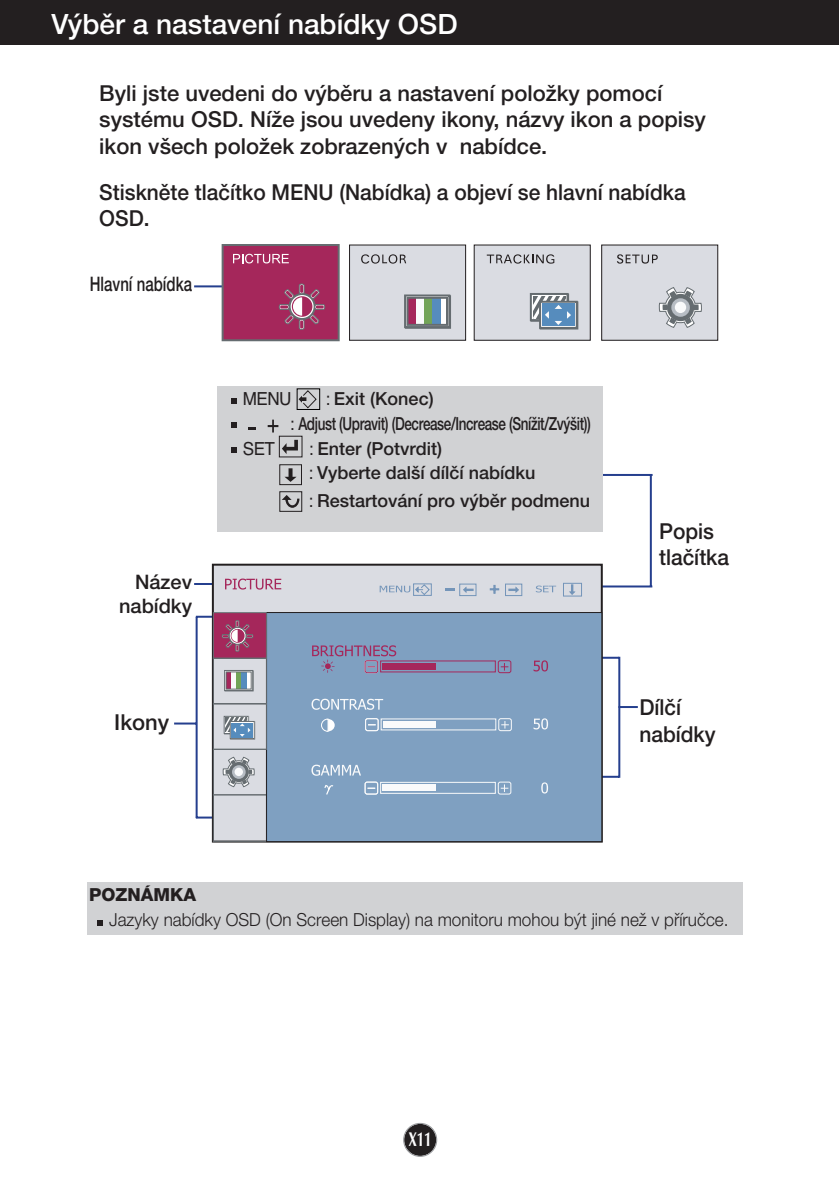
<style>
.page{position:relative;width:839px;height:1189px;background:#fff}
.page>*{position:absolute;margin:0;border:0;box-sizing:border-box;transform-origin:0 0}
.t1{font:500 28px "Helvetica Neue CE";color:#fff}
.t2{font:500 22px/26.4px "Helvetica Neue CE";color:#231f20}
.t3{font:500 22px/26.4px "Helvetica Neue CE";color:#231f20;scale:.95 1}
.t4{font:500 20px "Helvetica Neue CE";color:#231f20;scale:.75 1}
.t5{font:500 20px/24px "Helvetica Neue CE";color:#231f20;text-align:right}
.t6{font:700 20px "Optima";color:#fff;scale:.7 1}
.t7{font:300 18px "Helvetica Neue CE";color:#231f20;scale:.95 1}
.t8{font:500 18px/24.6px "Helvetica Neue CE";color:#231f20}
.t9{font:500 18px/24.6px "Helvetica Neue CE";letter-spacing:-.03em;color:#231f20}
.t10{font:800 18px "Helvetica Neue CE";color:#231f20}
.t11{font:18px "Helvetica";letter-spacing:-.03em;color:#231f20;scale:.95 1}
.s1{font-family:"Helvetica";font-weight:400}
</style>
<div class="page">
<div style="left:404px;top:1124px;width:32px;height:32px;background:#231f20;border-radius:50%"></div>
<div style="left:403px;top:1123px;width:34px;height:34px;border:1px solid #939598;border-radius:50%"></div>
<div style="left:0;top:0;width:839px;height:45px;background:#231f20"></div>
<div style="left:87px;top:882px;width:656px;height:52px;background:#d1d2d4"></div>
<svg style="left:97px;top:920px;width:5px;height:5px"></svg>
<hr style="left:618px;top:657px;width:2px;height:121px;background:#253f8e">
<hr style="left:592px;top:657px;width:27px;height:2px;background:#253f8e">
<svg style="left:620px;top:706px;width:18px;height:2px"></svg>
<hr style="left:592px;top:776px;width:27px;height:2px;background:#253f8e">
<hr style="left:650px;top:475px;width:2px;height:112px;background:#253f8e">
<hr style="left:600px;top:474px;width:52px;height:2px;background:#253f8e">
<hr style="left:602px;top:585px;width:50px;height:2px;background:#253f8e">
<hr style="left:196px;top:617px;width:2px;height:201px;background:#253f8e">
<hr style="left:196px;top:616px;width:26px;height:2px;background:#253f8e">
<hr style="left:174px;top:722px;width:23px;height:2px;background:#253f8e">
<hr style="left:196px;top:816px;width:26px;height:2px;background:#253f8e">
<hr style="left:194px;top:583px;width:52px;height:2px;background:#253f8e">
<hr style="left:194px;top:285px;width:52px;height:2px;background:#253f8e">
<div style="left:213px;top:565px;width:388px;height:276px;background:#dadce2"></div>
<div style="left:213px;top:749px;width:54px;height:46px;border:1px solid #656c70"></div>
<svg style="left:223px;top:756px;width:31px;height:31px"></svg>
<div style="left:229px;top:762px;width:20px;height:20px;background:#656c70;border-radius:50%"></div>
<div style="left:232px;top:765px;width:14px;height:14px;background:#b7bdc4;border-radius:50%"></div>
<div style="left:234px;top:767px;width:9px;height:9px;background:#f9fafb;border-radius:50%"></div>
<div style="left:213px;top:794px;width:54px;height:48px;border:1px solid #656c70"></div>
<svg style="left:536px;top:585px;width:20px;height:7px"></svg>
<div style="left:459px;top:583px;width:17px;height:13px;border:1px solid #7495b9"></div>
<svg style="left:463px;top:586px;width:10px;height:7px"></svg>
<div style="left:505px;top:583px;width:17px;height:13px;border:1px solid #7495b9"></div>
<svg style="left:508px;top:586px;width:11px;height:7px"></svg>
<svg style="left:569px;top:585px;width:7px;height:9px"></svg>
<svg style="left:446px;top:588px;width:9px;height:2px"></svg>
<svg style="left:490px;top:585px;width:9px;height:9px"></svg>
<div style="left:413px;top:583px;width:19px;height:13px;border:1px solid #7495b9"></div>
<svg style="left:379px;top:583px;width:51px;height:13px"></svg>
<div style="left:563px;top:583px;width:19px;height:13px;border:1px solid #7495b9"></div>
<div style="left:266px;top:612px;width:336px;height:229px;background:#7fa0c1"></div>
<div style="left:266px;top:612px;width:336px;height:230px;border:1px solid #231f20"></div>
<svg style="left:311px;top:699px;width:72px;height:11px"></svg>
<svg style="left:225px;top:578px;width:56px;height:11px"></svg>
<svg style="left:312px;top:645px;width:200px;height:28px"></svg>
<svg style="left:365px;top:718px;width:147px;height:13px"></svg>
<svg style="left:533px;top:660px;width:15px;height:11px"></svg>
<svg style="left:533px;top:718px;width:15px;height:11px"></svg>
<svg style="left:541px;top:782px;width:7px;height:11px"></svg>
<svg style="left:321px;top:719px;width:14px;height:12px"></svg>
<svg style="left:311px;top:764px;width:201px;height:31px"></svg>
<svg style="left:212px;top:612px;width:55px;height:138px"></svg>
<div style="left:217px;top:386px;width:386px;height:146px;background:#d1d2d4"></div>
<svg style="left:231px;top:447px;width:6px;height:6px"></svg>
<svg style="left:231px;top:422px;width:6px;height:6px"></svg>
<svg style="left:231px;top:398px;width:6px;height:5px"></svg>
<div style="left:297px;top:388px;width:23px;height:22px;border:1px solid #000"></div>
<svg style="left:298px;top:390px;width:19px;height:19px"></svg>
<div style="left:279px;top:436px;width:23px;height:21px;border:1px solid #231f20"></div>
<svg style="left:282px;top:440px;width:16px;height:14px"></svg>
<svg style="left:284px;top:468px;width:12px;height:14px"></svg>
<div style="left:279px;top:464px;width:23px;height:21px;border:1px solid #231f20"></div>
<div style="left:279px;top:491px;width:23px;height:21px;border:1px solid #231f20"></div>
<svg style="left:282px;top:495px;width:18px;height:13px"></svg>
<svg style="left:248px;top:427px;width:7px;height:2px"></svg>
<svg style="left:268px;top:420px;width:10px;height:12px"></svg>
<div style="left:223px;top:245px;width:116px;height:95px;background:#a5275b"></div>
<div style="left:222px;top:244px;width:118px;height:97px;border:2px solid #656c70"></div>
<svg style="left:278px;top:283px;width:48px;height:47px"></svg>
<svg style="left:233px;top:254px;width:56px;height:9px"></svg>
<div style="left:349px;top:245px;width:116px;height:95px;background:#dadce2"></div>
<div style="left:349px;top:244px;width:117px;height:97px;border:1px solid #231f20"></div>
<div style="left:474px;top:245px;width:116px;height:95px;background:#dadce2"></div>
<div style="left:473px;top:244px;width:117px;height:97px;border:1px solid #231f20"></div>
<div style="left:601px;top:245px;width:116px;height:95px;background:#dadce2"></div>
<div style="left:601px;top:244px;width:117px;height:97px;border:1px solid #231f20"></div>
<svg style="left:658px;top:287px;width:44px;height:41px"></svg>
<div style="left:667px;top:294px;width:27px;height:27px;background:#656c70;border-radius:50%"></div>
<svg style="left:671px;top:298px;width:19px;height:19px"></svg>
<div style="left:675px;top:302px;width:11px;height:11px;background:#f9fafb;border-radius:50%"></div>
<div style="left:405px;top:295px;width:46px;height:34px;border:2px solid #656c70"></div>
<div style="left:404px;top:294px;width:46px;height:34px;border:2px solid #656c70"></div>
<div style="left:539px;top:301px;width:39px;height:28px;border:2px solid #656c70"></div>
<div style="left:542px;top:304px;width:33px;height:22px;background:#568cbd"></div>
<svg style="left:405px;top:292px;width:166px;height:35px"></svg>
<svg style="left:361px;top:254px;width:45px;height:10px"></svg>
<svg style="left:487px;top:254px;width:67px;height:10px"></svg>
<svg style="left:617px;top:254px;width:40px;height:10px"></svg>
<p class="t1" style="left:51px;top:14px;width:408px">V˘bûr a nastavení nabídky OSD</p>
<p class="t2" style="left:99px;top:82px;width:608px">Byli jste uvedeni do v˘bûru a nastavení poloÏky pomocí systému OSD. NíÏe jsou uvedeny ikony, názvy ikon a popisy ikon v‰ech poloÏek zobrazen˘ch v nabídce.</p>
<p class="t3" style="left:99px;top:180px;width:618px">Stisknûte tlaãítko MENU (Nabídka) a objeví se hlavní nabídka<br>OSD.</p>
<p class="t4" style="left:90px;top:276px;width:138px">Hlavní nabídka</p>
<p class="t5" style="left:119px;top:571px;width:74px">Název nabídky</p>
<p class="t2" style="left:114px;top:711px;width:56px">Ikony</p>
<p class="t11" style="left:243px;top:392px;width:53px">MENU</p>
<p class="t9" style="left:290px;top:388px;width:303px;text-indent:36px"><span class="s1">:</span> Exit (Konec)<br><span class="s1">:</span> Adjust (Upravit) (Decrease/Increase (SníÏit/Zv˘‰it))</p>
<p class="t11" style="left:243px;top:442px;width:35px">SET</p>
<p class="t8" style="left:308px;top:437px;width:228px"><span class="s1">:</span> Enter (Potvrdit)<br><span class="s1">:</span> Vyberte dal‰í dílãí nabídku</p>
<p class="t8" style="left:308px;top:489px;width:283px"><span class="s1">:</span> Restartování pro v˘bûr podmenu</p>
<p class="t3" style="left:659px;top:519px;width:75px">Popis tlaãítka</p>
<p class="t3" style="left:639px;top:696px;width:82px">Dílãí nabídky</p>
<p class="t10" style="left:89px;top:888px;width:109px">POZNÁMKA</p>
<p class="t7" style="left:109px;top:912px;width:653px">Jazyky nabídky OSD (On Screen Display) na monitoru mohou b˘t jiné neÏ v pfiíruãce.</p>
<p class="t6" style="left:408px;top:1131px;width:35px">X11</p>
</div>
